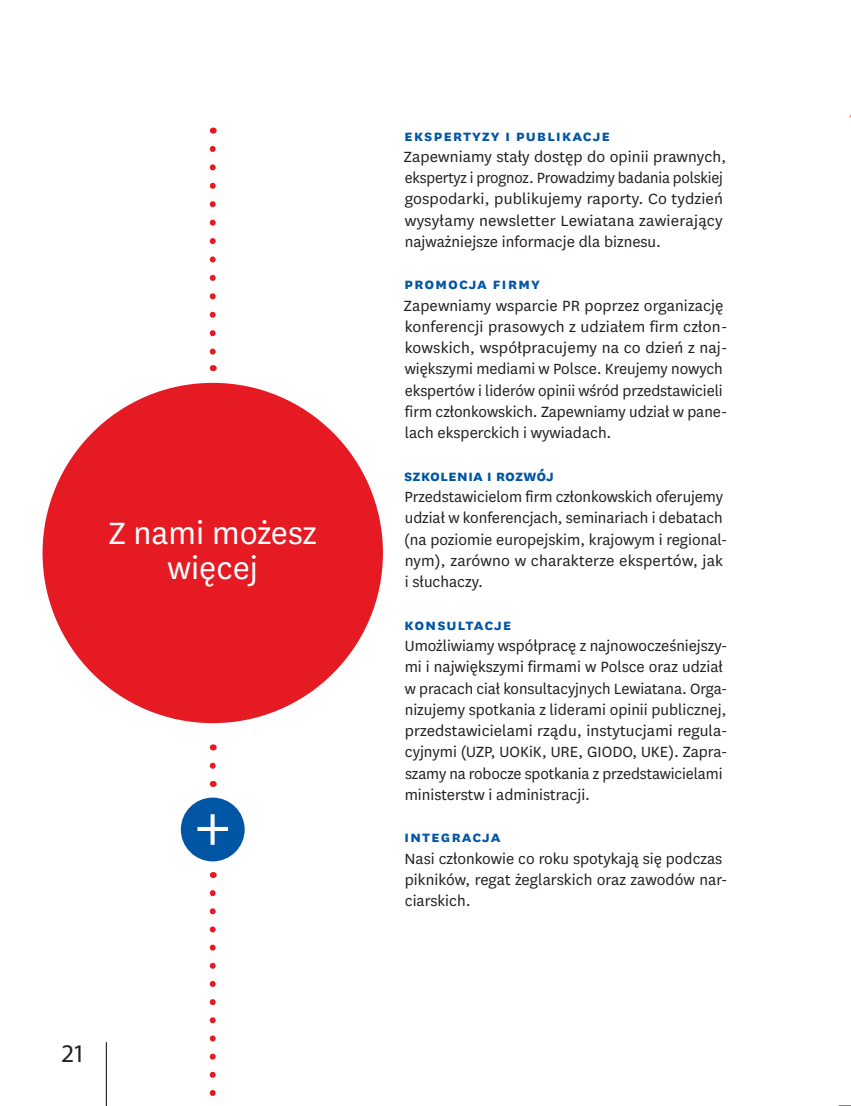
<style>
.page{position:relative;width:851px;height:1106px;background:#fff}
.page>*{position:absolute;margin:0;border:0;box-sizing:border-box;transform-origin:0 0}
.t1{font:36px/34.5px "National";color:#fff;text-align:center}
.t2{font:25.5px "Myriad Pro";color:#231f20}
.t3{font:17.25px/21.3px "National";color:#231f20}
.s1{font-weight:700;color:#0155a5}
</style>
<div class="page">
<hr style="left:106px;top:1042px;width:1px;height:64px;background:#231f20">
<div style="left:43px;top:383px;width:340px;height:340px;background:#e51a23;border-radius:50%"></div>
<div style="left:181px;top:797px;width:63px;height:64px;background:#0155a5;border-radius:50%"></div>
<svg style="left:210px;top:149px;width:6px;height:206px"></svg>
<svg style="left:210px;top:893px;width:6px;height:203px"></svg>
<svg style="left:210px;top:765px;width:6px;height:4px"></svg>
<svg style="left:197px;top:814px;width:31px;height:30px"></svg>
<svg style="left:838px;top:1105px;width:12px;height:1px"></svg>
<p class="t1" style="left:109px;top:514px;width:209px">Z nami możesz więcej</p>
<p class="t2" style="left:61px;top:1038px;width:26px">21</p>
<p class="t3" style="left:404px;top:124px;width:324px"><span class="s1">ekspertyzy i publikacje<br></span>Zapewniamy stały dostęp do opinii prawnych, ekspertyz i prognoz. Prowadzimy badania polskiej gospodarki, publikujemy raporty. Co tydzień wysyłamy newsletter Lewiatana zawierający najważniejsze informacje dla biznesu.</p>
<p class="t3" style="left:404px;top:273px;width:325px"><span class="s1">promocja firmy<br></span>Zapewniamy wsparcie PR poprzez organizację konferencji prasowych z udziałem firm człon&shy;kowskich, współpracujemy na co dzień z naj&shy;większymi mediami w Polsce. Kreujemy nowych ekspertów i liderów opinii wśród przedstawicieli firm członkowskich. Zapewniamy udział w pane&shy;lach eksperckich i wywiadach.</p>
<p class="t3" style="left:404px;top:464px;width:325px"><span class="s1">szkolenia i rozwój<br></span>Przedstawicielom firm członkowskich oferujemy udział w konferencjach, seminariach i debatach (na poziomie europejskim, krajowym i regional&shy;nym), zarówno w charakterze ekspertów, jak i słuchaczy.</p>
<p class="t3" style="left:404px;top:613px;width:325px"><span class="s1">konsultacje<br></span>Umożliwiamy współpracę z najnowocześniejszy&shy;mi i największymi firmami w Polsce oraz udział w pracach ciał konsultacyjnych Lewiatana. Orga&shy;nizujemy spotkania z liderami opinii publicznej, przedstawicielami rządu, instytucjami regula&shy;cyjnymi (UZP, UOKiK, URE, GIODO, UKE). Zapra&shy;szamy na robocze spotkania z przedstawicielami ministerstw i administracji.</p>
<p class="t3" style="left:404px;top:825px;width:325px"><span class="s1">integracja<br></span>Nasi członkowie co roku spotykają się podczas pikników, regat żeglarskich oraz zawodów nar&shy;ciarskich.</p>
</div>
